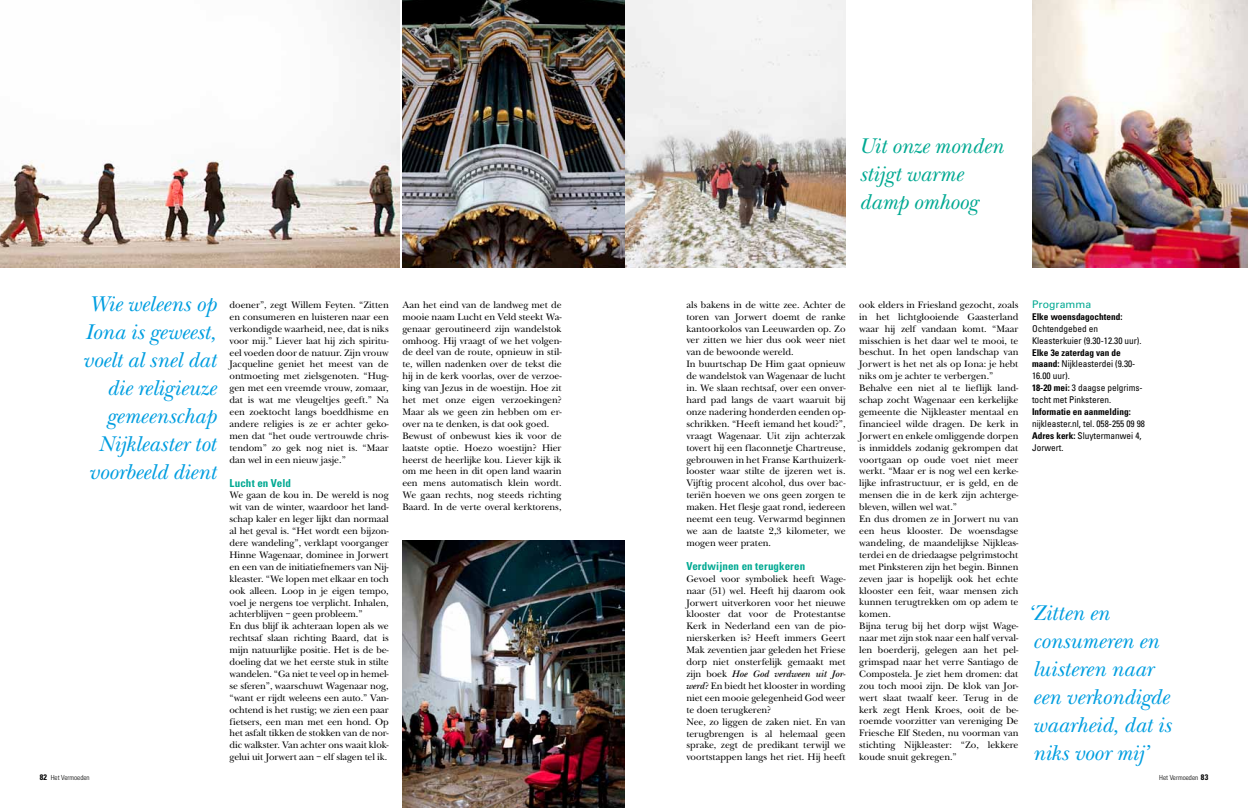
<style>
.page{position:relative;width:1248px;height:808px;background:#fff}
.page>*{position:absolute;margin:0;border:0;box-sizing:border-box;transform-origin:0 0}
.t1{font:italic 22px/28px "New Baskerville ITC";color:#009ee0;text-align:right}
.t2{font:italic 22px/28px "New Baskerville ITC";letter-spacing:-.005em;color:#00a992}
.t3{font:700 condensed 11px "Univers LT Std";letter-spacing:.005em;color:#00a992}
.t4{font:10.5px "Univers LT Std";color:#00a992}
.t5{font:9.7px/11.9px "New Baskerville EFOP";color:#000}
.t6{font:9.7px "New Baskerville EFOP Sem Bold Ita";color:#000}
.t7{font:condensed 9.3px/11.9px "Univers LT Std";color:#000}
.t8{font:700 condensed 9.3px "Univers LT Std";color:#000}
.t9{font:300 condensed 7px "Univers LT Std";color:#000}
.s1{font-family:"New Baskerville EFOP"}
.s2{font-family:"New Baskerville EFOP Sem Bold Ita"}
.s3{font-weight:700}
.s4{font-weight:700;font-size:8px}
</style>
<div class="page">
<img style="left:0;top:0;width:399px;height:267px">
<img style="left:402px;top:541px;width:222px;height:267px">
<img style="left:402px;top:0;width:443px;height:267px">
<img style="left:1032px;top:0;width:215px;height:267px">
<h1 class="t2" style="left:859px;top:132px;width:146px">Uit onze monden stijgt warme damp omhoog</h1>
<h1 class="t1" style="left:82px;top:290px;width:135px">Wie weleens op<br>Iona is geweest, voelt al snel dat die religieuze gemeenschap<br>Nijkleaster tot voorbeeld dient</h1>
<p class="t5" style="left:229px;top:299px;width:161px;text-align:justify">doener”, zegt Willem Feyten. “Zitten en consumeren en luisteren naar een verkondigde waarheid, nee, dat is niks voor mij.” Liever laat hij zich spiritu&shy;eel voeden door de natuur. Zijn vrouw Jacqueline geniet het meest van de ontmoeting met zielsgenoten. “Hug&shy;gen met een vreemde vrouw, zomaar, dat is wat me vleugeltjes geeft.” Na een zoektocht langs boeddhisme en andere religies is ze er achter geko&shy;men dat “het oude vertrouwde chris&shy;tendom” zo gek nog niet is. “Maar dan wel in een nieuw jasje.”</p>
<p class="t3" style="left:229px;top:476px;width:63px">Lucht en Veld</p>
<p class="t5" style="left:229px;top:489px;width:161px">We gaan de kou in. De wereld is nog wit van de winter, waardoor het land&shy;schap kaler en leger lijkt dan normaal al het geval is. “Het wordt een bijzon&shy;dere wandeling”, verklapt voorganger Hinne Wagenaar, dominee in Jorwert en een van de initiatiefnemers van Nij&shy;kleaster. “We lopen met elkaar en toch ook alleen. Loop in je eigen tempo, voel je nergens toe verplicht. Inhalen, achterblijven – geen probleem.”<br>En dus blijf ik achteraan lopen als we rechtsaf slaan richting Baard, dat is mijn natuurlijke positie. Het is de be&shy;doeling dat we het eerste stuk in stilte wandelen. “Ga niet te veel op in hemel&shy;se sferen”, waarschuwt Wagenaar nog, “want er rijdt weleens een auto.” Van&shy;ochtend is het rustig; we zien een paar fietsers, een man met een hond. Op het asfalt tikken de stokken van de nor&shy;dic walkster. Van achter ons waait klok&shy;gelui uit Jorwert aan – elf slagen tel ik.</p>
<p class="t5" style="left:402px;top:299px;width:161px">Aan het eind van de landweg met de mooie naam Lucht en Veld steekt Wa&shy;genaar geroutineerd zijn wandelstok omhoog. Hij vraagt of we het volgen&shy;de deel van de route, opnieuw in stil&shy;te, willen nadenken over de tekst die hij in de kerk voorlas, over de verzoe&shy;king van Jezus in de woestijn. Hoe zit het met onze eigen verzoekingen?<br>Maar als we geen zin hebben om er&shy;over na te denken, is dat ook goed.<br>Bewust of onbewust kies ik voor de laatste optie. Hoezo woestijn? Hier heerst de heerlijke kou. Liever kijk ik om me heen in dit open land waarin een mens automatisch klein wordt.<br>We gaan rechts, nog steeds richting Baard. In de verte overal kerktorens,</p>
<p class="t5" style="left:686px;top:299px;width:161px">als bakens in de witte zee. Achter de toren van Jorwert doemt de ranke kantoorkolos van Leeuwarden op. Zo ver zitten we hier dus ook weer niet van de bewoonde wereld.<br>In buurtschap De Him gaat opnieuw de wandelstok van Wagenaar de lucht in. We slaan rechtsaf, over een onver&shy;hard pad langs de vaart waaruit bij onze nadering honderden eenden op&shy;schrikken. “Heeft iemand het koud?”, vraagt Wagenaar. Uit zijn achterzak tovert hij een flaconnetje Chartreuse, gebrouwen in het Franse Karthuizerk&shy;looster waar stilte de ijzeren wet is.<br>Vijftig procent alcohol, dus over bac&shy;teriën hoeven we ons geen zorgen te maken. Het flesje gaat rond, iedereen neemt een teug. Verwarmd beginnen we aan de laatste 2,3 kilometer, we mogen weer praten.</p>
<p class="t3" style="left:686px;top:559px;width:120px">Verdwijnen en terugkeren</p>
<p class="t5" style="left:686px;top:573px;width:161px;text-align:justify">Gevoel voor symboliek heeft Wage&shy;naar (51) wel. Heeft hij daarom ook Jorwert uitverkoren voor het nieuwe klooster dat voor de Protestantse Kerk in Nederland een van de pio&shy;nierskerken is? Heeft immers Geert Mak zeventien jaar geleden het Friese dorp niet onsterfelijk gemaakt met</p>
<p class="t6" style="left:686px;top:668px;width:161px"><span class="s1">zijn boek</span> Hoe God verdween uit Jor-</p>
<p class="t5" style="left:686px;top:680px;width:161px"><span class="s2">werd</span>? En biedt het klooster in wording niet een mooie gelegenheid God weer te doen terugkeren?<br>Nee, zo liggen de zaken niet. En van terugbrengen is al helemaal geen sprake, zegt de predikant terwijl we voortstappen langs het riet. Hij heeft</p>
<p class="t5" style="left:859px;top:299px;width:161px">ook elders in Friesland gezocht, zoals in het lichtglooiende Gaasterland waar hij zelf vandaan komt. “Maar misschien is het daar wel te mooi, te beschut. In het open landschap van Jorwert is het net als op Iona: je hebt niks om je achter te verbergen.” Behalve een niet al te lieflijk land&shy;schap zocht Wagenaar een kerkelijke gemeente die Nijkleaster mentaal en financieel wilde dragen. De kerk in Jorwert en enkele omliggende dorpen is inmiddels zodanig gekrompen dat voortgaan op oude voet niet meer werkt. “Maar er is nog wel een kerke&shy;lijke infrastructuur, er is geld, en de mensen die in de kerk zijn achterge&shy;bleven, willen wel wat.”<br>En dus dromen ze in Jorwert nu van een heus klooster. De woensdagse wandeling, de maandelijkse Nijkleas&shy;terdei en de driedaagse pelgrimstocht met Pinksteren zijn het begin. Binnen zeven jaar is hopelijk ook het echte klooster een feit, waar mensen zich kunnen terugtrekken om op adem te komen.<br>Bijna terug bij het dorp wijst Wage&shy;naar met zijn stok naar een half verval&shy;len boerderij, gelegen aan het pel&shy;grimspad naar het verre Santiago de Compostela. Je ziet hem dromen: dat zou toch mooi zijn. De klok van Jor&shy;wert slaat twaalf keer. Terug in de kerk zegt Henk Kroes, ooit de be&shy;roemde voorzitter van vereniging De Friesche Elf Steden, nu voorman van stichting Nijkleaster: “Zo, lekkere koude snuit gekregen.”</p>
<p class="t4" style="left:1031px;top:298px;width:61px">Programma</p>
<p class="t8" style="left:1031px;top:311px;width:92px">Elke woensdagochtend:</p>
<p class="t7" style="left:1031px;top:322px;width:111px">Ochtendgebed en<br>Kleasterkuier (9.30-12.30 uur).</p>
<p class="t7" style="left:1031px;top:346px;width:112px"><span class="s3">Elke 3e zaterdag van de maand:</span> Nijkleasterdei (9.30-<br>16.00 uur).<br><span class="s3">18-20 mei:</span> 3 daagse pelgrims&shy;tocht met Pinksteren.</p>
<p class="t8" style="left:1031px;top:406px;width:100px">Informatie en aanmelding:</p>
<p class="t7" style="left:1031px;top:417px;width:114px">nijkleaster.nl, tel. 058-255 09 98<br><span class="s3">Adres kerk:</span> Sluytermanwei 4,<br>Jorwert.</p>
<h1 class="t1" style="left:1026px;top:599px;width:146px;text-align:left">‘Zitten en consumeren en luisteren naar een verkondigde waarheid, dat is niks voor mij’</h1>
<p class="t9" style="left:40px;top:773px;width:51px"><span class="s4">82</span> Het Vermoeden</p>
<p class="t9" style="left:1158px;top:773px;width:51px">Het Vermoeden <span class="s4">83</span></p>
</div>
